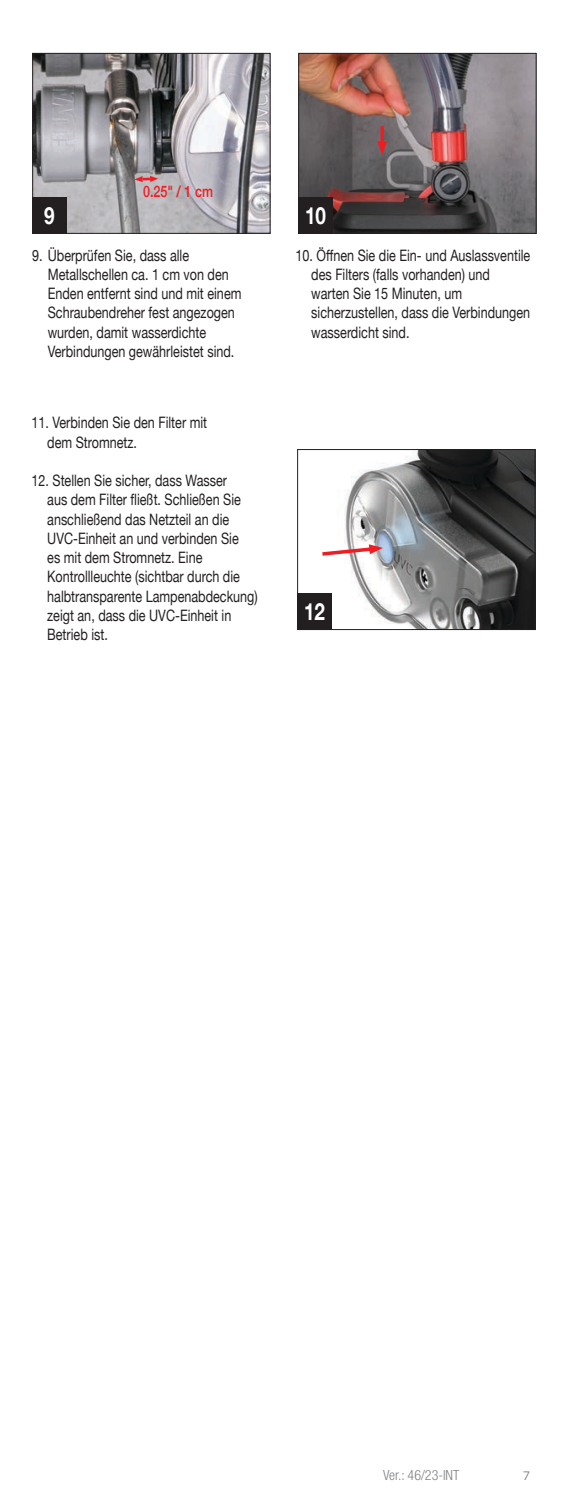
<style>
.page{position:relative;width:567px;height:1512px;background:#fff}
.page>*{position:absolute;margin:0;border:0;box-sizing:border-box;transform-origin:0 0}
.t1{font:700 23.62px "Helvetica Neue";color:#fff;scale:.8 1}
.t2{font:15.75px/19.2px "Helvetica Neue";color:#231f20;scale:.8 1}
.t3{font:500 15.75px "Helvetica Neue";color:#ee1d23;scale:.8 1}
.t4{font:300 condensed 14px "Helvetica Neue";color:#808285}
.t5{font:12.25px "Gotham";color:#808285}
</style>
<div class="page">
<img style="left:300px;top:55px;width:235px;height:177px">
<div style="left:298px;top:53px;width:239px;height:181px;border:1px solid #231f20"></div>
<div style="left:298px;top:198px;width:35px;height:36px;background:#231f20"></div>
<svg style="left:380px;top:126px;width:4px;height:15px"></svg>
<svg style="left:377px;top:141px;width:10px;height:14px"></svg>
<img style="left:299px;top:451px;width:235px;height:177px">
<div style="left:297px;top:449px;width:239px;height:181px;border:1px solid #231f20"></div>
<svg style="left:319px;top:544px;width:64px;height:14px"></svg>
<div style="left:297px;top:594px;width:35px;height:36px;background:#231f20"></div>
<img style="left:34px;top:55px;width:235px;height:177px">
<div style="left:32px;top:53px;width:239px;height:181px;border:1px solid #231f20"></div>
<svg style="left:134px;top:176px;width:24px;height:6px"></svg>
<div style="left:32px;top:198px;width:35px;height:36px;background:#231f20"></div>
<h1 class="t1" style="left:44px;top:197px;width:15px">9</h1>
<p class="t3" style="left:143px;top:179px;width:89px">0.25" / 1 cm</p>
<h1 class="t1" style="left:305px;top:197px;width:28px">10</h1>
<p class="t2" style="left:48px;top:246px;width:244px;text-indent:-16px">9. Überprüfen Sie, dass alle<br>Metallschellen ca. 1 cm von den<br>Enden entfernt sind und mit einem<br>Schraubendreher fest angezogen wurden, damit wasserdichte<br>Verbindungen gewährleistet sind.</p>
<p class="t2" style="left:311px;top:246px;width:275px;text-indent:-16px">10. Öffnen Sie die Ein- und Auslassventile des Filters (falls vorhanden) und warten Sie 15 Minuten, um sicherzustellen, dass die Verbindungen wasserdicht sind.</p>
<p class="t2" style="left:47px;top:414px;width:201px;text-indent:-16px">11. Verbinden Sie den Filter mit dem Stromnetz.</p>
<p class="t2" style="left:47px;top:472px;width:265px;text-indent:-16px">12. Stellen Sie sicher, dass Wasser<br>aus dem Filter fließt. Schließen Sie anschließend das Netzteil an die<br>UVC-Einheit an und verbinden Sie<br>es mit dem Stromnetz. Eine<br>Kontrollleuchte (sichtbar durch die halbtransparente Lampenabdeckung) zeigt an, dass die UVC-Einheit in<br>Betrieb ist.</p>
<h1 class="t1" style="left:304px;top:593px;width:28px">12</h1>
<p class="t4" style="left:383px;top:1467px;width:78px">Ver.: 46/23-INT</p>
<p class="t5" style="left:523px;top:1467px;width:9px">7</p>
</div>
